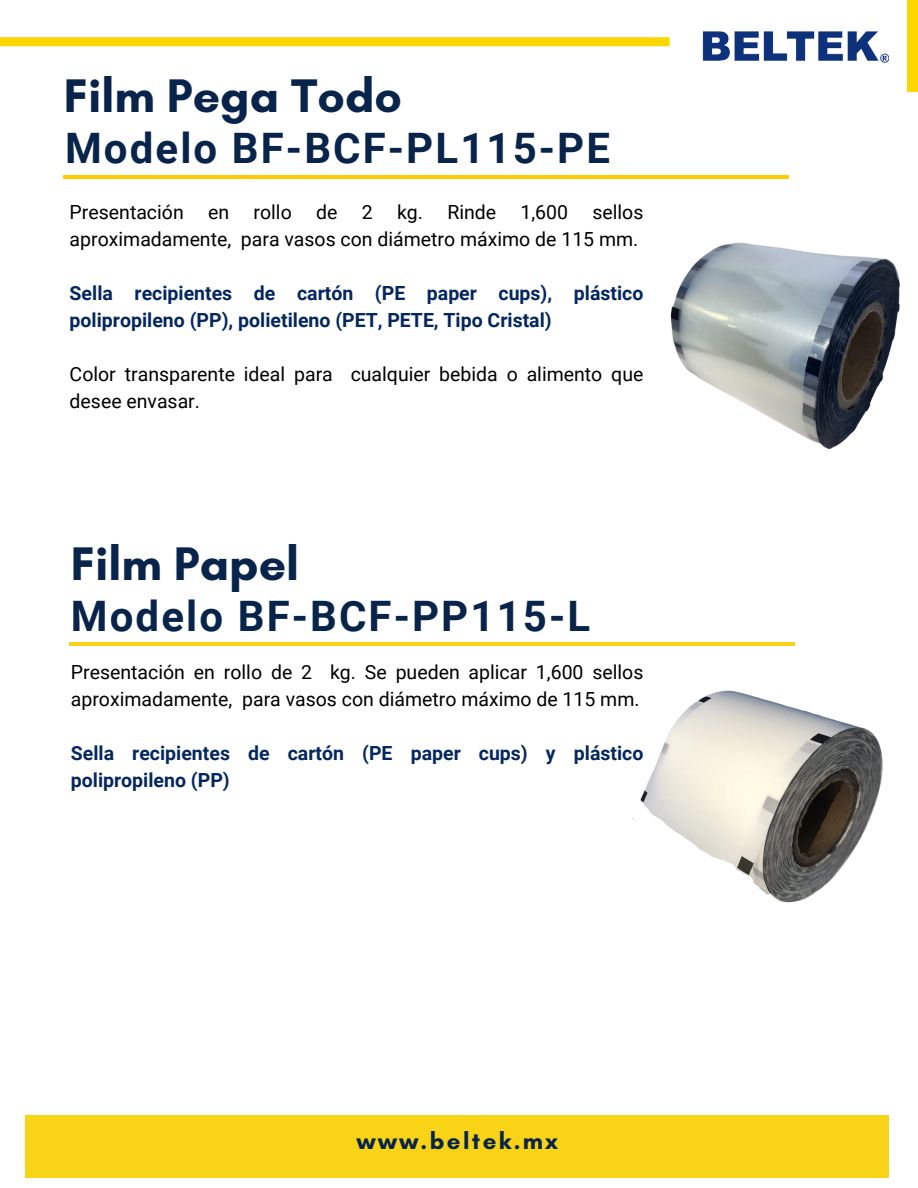
<style>
.page{position:relative;width:918px;height:1188px;background:#fff}
.page>*{position:absolute;margin:0;border:0;box-sizing:border-box;transform-origin:0 0}
.t1{font:700 48px "Glacial Indifference";color:#08244b}
.t2{font:700 42px "Roboto";letter-spacing:.05em;color:#08244b}
.t3{font:700 24px "Glacial Indifference";letter-spacing:.1em;color:#08244b}
.t4{font:19.5px/27px "Roboto";color:#000}
.t5{font:700 19.5px/27px "Roboto";color:#04275f}
</style>
<div class="page">
<img style="left:702px;top:31px;width:187px;height:32px">
<div style="left:0;top:37px;width:670px;height:9px;background:#fdd600"></div>
<div style="left:907px;top:0;width:11px;height:92px;background:#fdd600"></div>
<div style="left:26px;top:1115px;width:863px;height:63px;background:#f9d315"></div>
<hr style="left:64px;top:175px;width:725px;height:4px;background:#fc0">
<img style="left:670px;top:242px;width:230px;height:207px">
<hr style="left:70px;top:642px;width:725px;height:4px;background:#f9d315">
<img style="left:632px;top:690px;width:251px;height:213px">
<p class="t1" style="left:64px;top:67px;width:340px">Film Pega Todo</p>
<h1 class="t2" style="left:65px;top:124px;width:547px">Modelo BF-BCF-PL115-PE</h1>
<h4 class="t4" style="left:70px;top:199px;width:575px">Presentación en rollo de 2 kg. Rinde 1,600 sellos aproximadamente, para vasos con diámetro máximo de 115 mm.</h4>
<p class="t5" style="left:70px;top:280px;width:575px">Sella recipientes de cartón (PE paper cups), plástico polipropileno (PP), polietileno (PET, PETE, Tipo Cristal)</p>
<p class="t4" style="left:70px;top:361px;width:575px">Color transparente ideal para cualquier bebida o alimento que desee envasar.</p>
<h2 class="t1" style="left:71px;top:535px;width:230px">Film Papel</h2>
<h1 class="t2" style="left:71px;top:592px;width:521px">Modelo BF-BCF-PP115-L</h1>
<p class="t4" style="left:71px;top:659px;width:574px">Presentación en rollo de 2 kg. Se pueden aplicar 1,600 sellos aproximadamente, para vasos con diámetro máximo de 115 mm.</p>
<p class="t5" style="left:71px;top:740px;width:574px">Sella recipientes de cartón (PE paper cups) y plástico polipropileno (PP)</p>
<h4 class="t3" style="left:357px;top:1127px;width:202px">www.beltek.mx</h4>
</div>
